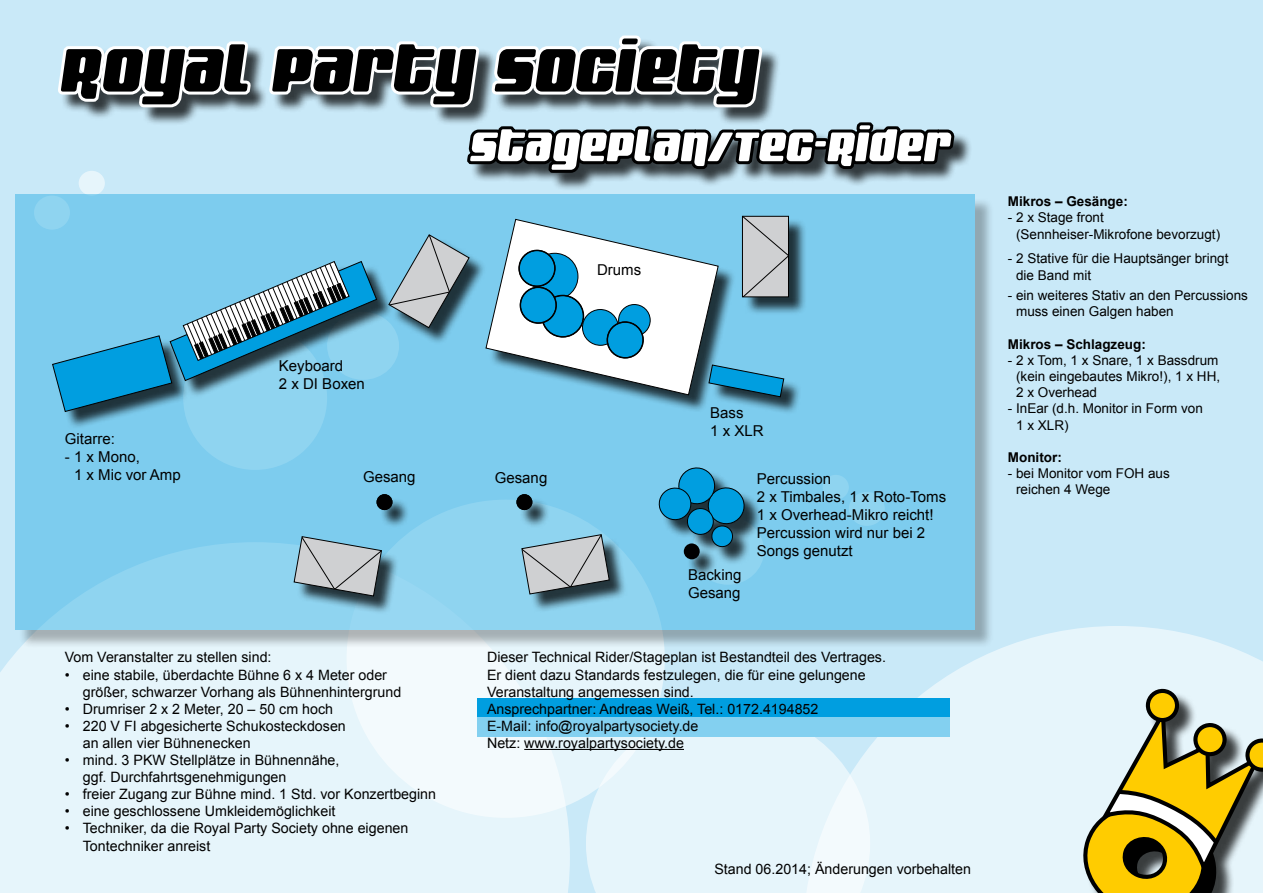
<style>
.page{position:relative;width:1263px;height:893px;background:#c9e9f8}
.page>*{position:absolute;margin:0;border:0;box-sizing:border-box;transform-origin:0 0}
.t1{font:79.95px "Fresh";color:#000}
.t2{font:54px "Fresh";color:#fff}
.t3{font:15px/18px "Arial";color:#000}
.t4{font:14.25px/17.1px "Arial";color:#000}
.t5{font:13.5px/16.2px "Arial";color:#000}
.t6{font:700 13.5px "Arial";color:#000}
</style>
<div class="page">
<svg style="left:79px;top:171px;width:26px;height:25px"></svg>
<div style="left:0;top:542px;width:570px;height:351px;background:#e6f5fb"></div>
<div style="left:347px;top:500px;width:318px;height:318px;background:linear-gradient(to right,#f7fcfe,#e5f4fb);border-radius:50%"></div>
<div style="left:60px;top:38px;width:828px;height:145px;background:#000;opacity:.75"></div>
<svg style="left:58px;top:38px;width:194px;height:72px;background:#aeb8bd"></svg>
<svg style="left:266px;top:38px;width:216px;height:72px"></svg>
<svg style="left:489px;top:35px;width:276px;height:75px"></svg>
<svg style="left:870px;top:626px;width:393px;height:267px;background:#e2f3fa"></svg>
<svg style="left:586px;top:737px;width:284px;height:156px;background:#e6f5fb"></svg>
<div style="left:1085px;top:691px;width:178px;height:202px;background:#e6f5fb"></div>
<svg style="left:1147px;top:690px;width:30px;height:30px"></svg>
<div style="left:1145px;top:688px;width:34px;height:34px;border:4px solid #000;border-radius:50%"></div>
<svg style="left:1077px;top:699px;width:186px;height:194px"></svg>
<div style="left:18px;top:197px;width:979px;height:454px;background:#000;opacity:.75"></div>
<div style="left:16px;top:195px;width:959px;height:435px;background:linear-gradient(to right,#87d0ef,#82ceef)"></div>
<div style="left:54px;top:218px;width:761px;height:404px;background:#000;opacity:.75"></div>
<svg style="left:51px;top:260px;width:327px;height:153px;background:#63aecd"></svg>
<svg style="left:657px;top:464px;width:91px;height:85px;background:#3398c2"></svg>
<svg style="left:293px;top:535px;width:90px;height:62px;background:#9fb1b9"></svg>
<svg style="left:521px;top:533px;width:89px;height:62px;background:#a0b0b7"></svg>
<div style="left:377px;top:494px;width:15px;height:16px;background:#000;border-radius:50%"></div>
<div style="left:516px;top:494px;width:16px;height:16px;background:#000;border-radius:50%"></div>
<svg style="left:387px;top:119px;width:572px;height:279px;background:#82b4c9"></svg>
<div style="left:684px;top:543px;width:16px;height:16px;background:#000;border-radius:50%"></div>
<div style="left:477px;top:698px;width:473px;height:20px;background:#009ee0"></div>
<div style="left:477px;top:717px;width:473px;height:20px;background:#83d0f0"></div>
<hr style="left:524px;top:749px;width:160px;height:1px;background:#000">
<h1 class="t1" style="left:58px;top:28px;width:699px">Royal Party Society</h1>
<h2 class="t2" style="left:469px;top:118px;width:482px">Stageplan/Tec-Rider</h2>
<p class="t3" style="left:65px;top:429px;width:52px">Gitarre:</p>
<p class="t3" style="left:74px;top:447px;width:108px;text-indent:-9px">- 1 x Mono,<br>1 x Mic vor Amp</p>
<p class="t3" style="left:279px;top:357px;width:87px">Keyboard<br>2 x DI Boxen</p>
<p class="t3" style="left:363px;top:468px;width:54px">Gesang</p>
<p class="t3" style="left:495px;top:469px;width:54px">Gesang</p>
<p class="t3" style="left:597px;top:260px;width:46px">Drums</p>
<p class="t3" style="left:710px;top:404px;width:55px">Bass<br>1 x XLR</p>
<p class="t3" style="left:688px;top:566px;width:55px">Backing<br>Gesang</p>
<p class="t3" style="left:757px;top:470px;width:191px">Percussion<br>2 x Timbales, 1 x Roto-Toms<br>1 x Overhead-Mikro reicht!<br>Percussion wird nur bei 2<br>Songs genutzt</p>
<p class="t4" style="left:65px;top:649px;width:208px">Vom Veranstalter zu stellen sind:</p>
<p class="t4" style="left:83px;top:666px;width:320px;text-indent:-18px">• eine stabile, überdachte Bühne 6 x 4 Meter oder größer, schwarzer Vorhang als Bühnenhintergrund</p>
<p class="t4" style="left:65px;top:700px;width:270px">• Drumriser 2 x 2 Meter, 20 – 50 cm hoch</p>
<p class="t4" style="left:83px;top:717px;width:264px;text-indent:-18px">• 220 V FI abgesicherte Schukosteckdosen an allen vier Bühnenecken</p>
<p class="t4" style="left:83px;top:752px;width:258px;text-indent:-18px">• mind. 3 PKW Stellplätze in Bühnennähe, ggf. Durchfahrtsgenehmigungen</p>
<p class="t4" style="left:65px;top:786px;width:373px">• freier Zugang zur Bühne mind. 1 Std. vor Konzertbeginn</p>
<p class="t4" style="left:65px;top:803px;width:272px">• eine geschlossene Umkleidemöglichkeit</p>
<p class="t4" style="left:83px;top:820px;width:327px;text-indent:-18px">• Techniker, da die Royal Party Society ohne eigenen<br>Tontechniker anreist</p>
<p class="t4" style="left:487px;top:649px;width:400px">Dieser Technical Rider/Stageplan ist Bestandteil des Vertrages.<br>Er dient dazu Standards festzulegen, die für eine gelungene Veranstaltung angemessen sind.<br>Ansprechpartner: Andreas Weiß, Tel.: 0172.4194852<br>E-Mail: info@royalpartysociety.de<br>Netz: www.royalpartysociety.de</p>
<p class="t4" style="left:714px;top:860px;width:258px">Stand 06.2014; Änderungen vorbehalten</p>
<p class="t6" style="left:1008px;top:193px;width:122px">Mikros – Gesänge:</p>
<p class="t5" style="left:1016px;top:210px;width:206px;text-indent:-8px">- 2 x Stage front (Sennheiser-Mikrofone bevorzugt)</p>
<p class="t5" style="left:1016px;top:251px;width:214px;text-indent:-8px">- 2 Stative für die Hauptsänger bringt die Band mit</p>
<p class="t5" style="left:1016px;top:287px;width:233px;text-indent:-8px">- ein weiteres Stativ an den Percussions muss einen Galgen haben</p>
<p class="t6" style="left:1008px;top:335px;width:140px">Mikros – Schlagzeug:</p>
<p class="t5" style="left:1016px;top:352px;width:206px;text-indent:-8px">- 2 x Tom, 1 x Snare, 1 x Bassdrum (kein eingebautes Mikro!), 1 x HH,<br>2 x Overhead</p>
<p class="t5" style="left:1016px;top:401px;width:188px;text-indent:-8px">- InEar (d.h. Monitor in Form von<br>1 x XLR)</p>
<p class="t6" style="left:1008px;top:448px;width:55px">Monitor:</p>
<p class="t5" style="left:1016px;top:466px;width:155px;text-indent:-8px">- bei Monitor vom FOH aus reichen 4 Wege</p>
</div>
